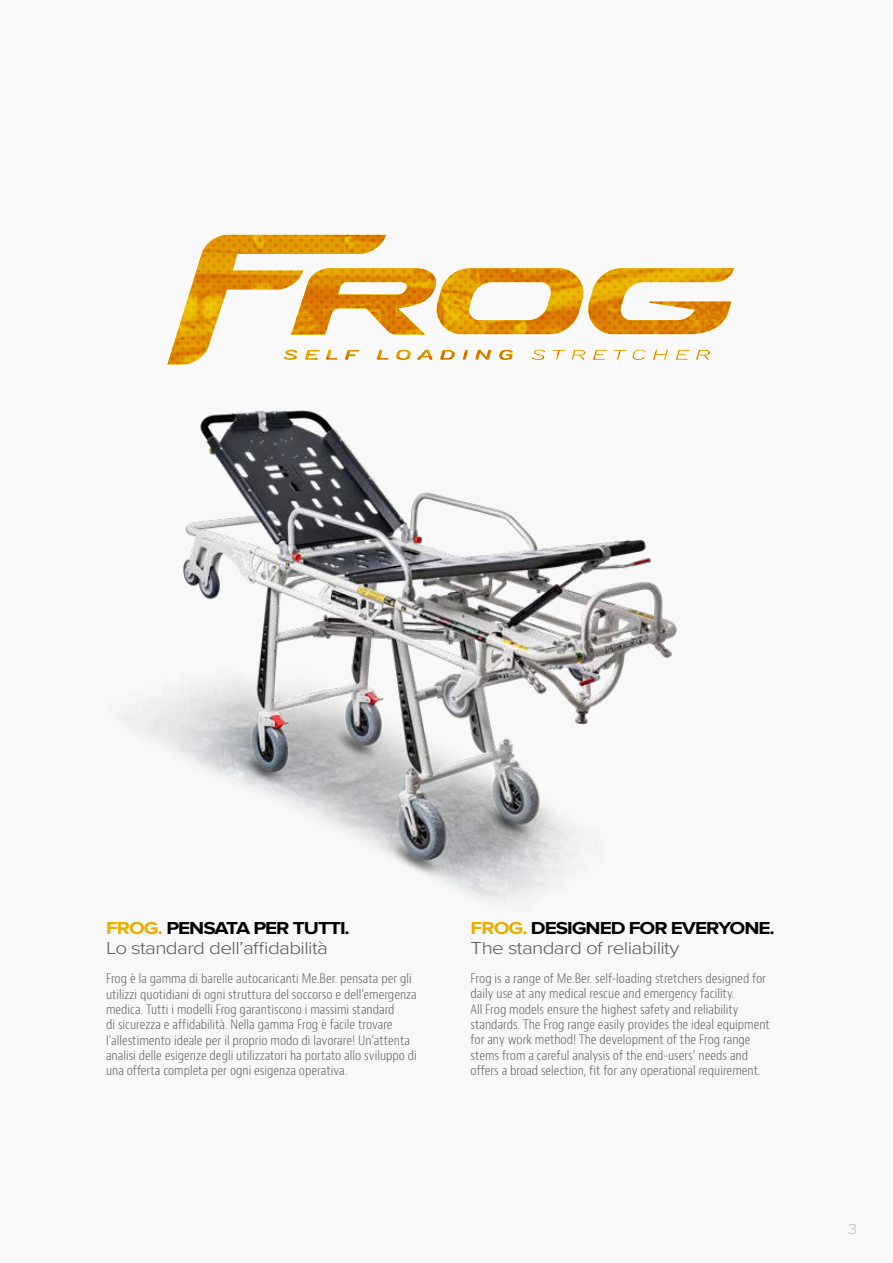
<style>
.page{position:relative;width:893px;height:1263px;background:#f8f8f8}
.page>*{position:absolute;margin:0;border:0;box-sizing:border-box;transform-origin:0 0}
.t1{font:300 18px "Proxima Nova";letter-spacing:-.03em;color:#575756;scale:1.15 1}
.t2{font:700 18px "Proxima Nova";letter-spacing:-.05em;color:#000;scale:1.15 1}
.t3{font:300 15px "Proxima Nova";color:#c1c0c0;scale:1.15 1}
.t4{font:300 condensed 12.75px/15.3px "Bernino Sans";color:#575756;scale:1.05 1}
.s1{color:#e7af00}
</style>
<div class="page">
<img style="left:167px;top:234px;width:568px;height:131px">
<img style="left:168px;top:410px;width:509px;height:486px">
<h1 class="t2" style="left:106px;top:918px;width:214px"><span class="s1">FROG.</span> PENSATA PER TUTTI.</h1>
<p class="t4" style="left:106px;top:971px;width:297px">Frog è la gamma di barelle autocaricanti Me.Ber. pensata per gli utilizzi quotidiani di ogni struttura del soccorso e dell’emergenza medica. Tutti i modelli Frog garantiscono i massimi standard<br>di sicurezza e affidabilità. Nella gamma Frog è facile trovare l’allestimento ideale per il proprio modo di lavorare! Un’attenta analisi delle esigenze degli utilizzatori ha portato allo sviluppo di una offerta completa per ogni esigenza operativa.</p>
<h1 class="t1" style="left:106px;top:934px;width:194px">Lo standard dell’affidabilità</h1>
<h1 class="t2" style="left:471px;top:918px;width:266px"><span class="s1">FROG.</span> DESIGNED FOR EVERYONE.</h1>
<p class="t4" style="left:471px;top:971px;width:287px">Frog is a range of Me.Ber. self-loading stretchers designed for daily use at any medical rescue and emergency facility.<br>All Frog models ensure the highest safety and reliability standards. The Frog range easily provides the ideal equipment for any work method! The development of the Frog range stems from a careful analysis of the end-users’ needs and offers a broad selection, fit for any operational requirement.</p>
<h1 class="t1" style="left:471px;top:934px;width:183px">The standard of reliability</h1>
<p class="t3" style="left:848px;top:1218px;width:10px">3</p>
</div>
